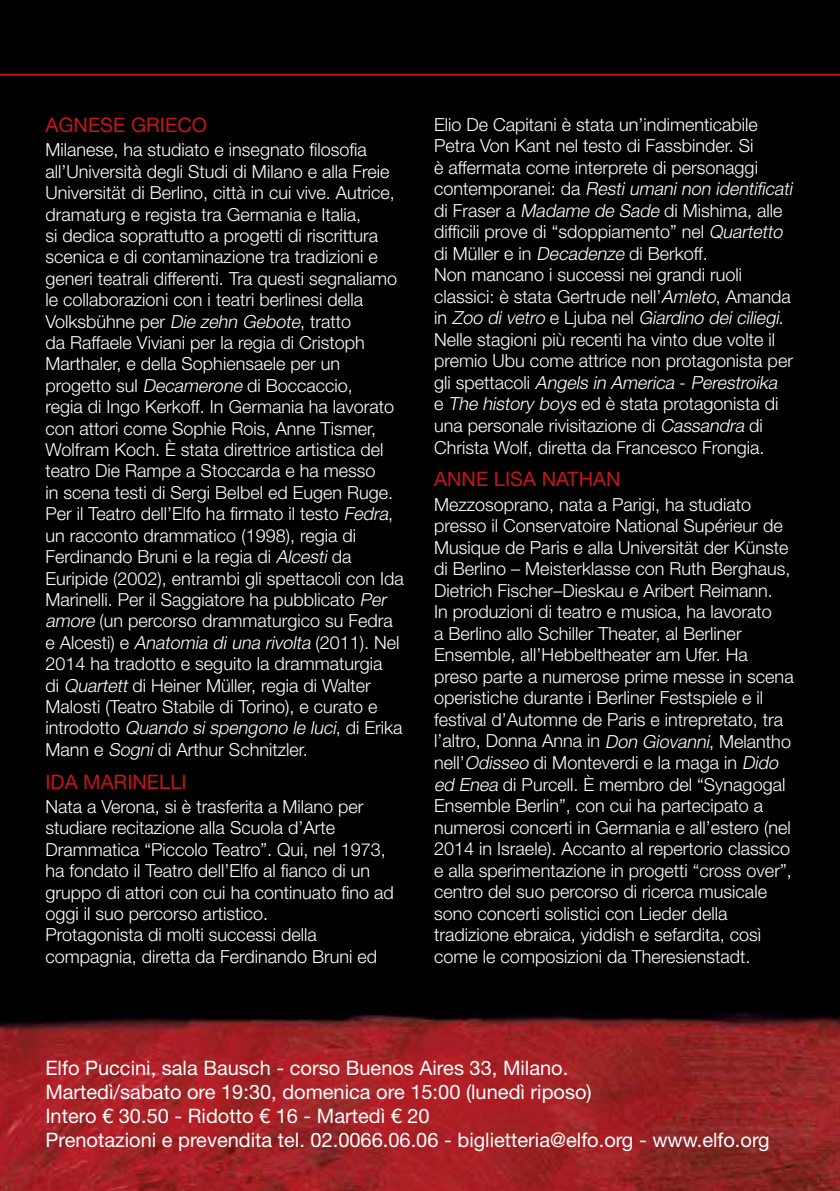
<style>
.page{position:relative;width:840px;height:1191px;background:#fff}
.page>*{position:absolute;margin:0;border:0;box-sizing:border-box;transform-origin:0 0}
.t1{font:20px/24px "Helvetica Neue LT Std";color:#fff}
.t2{font:20px "Helvetica Neue LT Std";color:#c4161c}
.t3{font:300 18px/21.6px "Helvetica Neue LT Std";color:#fff}
.s1{font-style:italic}
</style>
<div class="page">
<img style="left:0;top:0;width:839px;height:1191px">
<hr style="left:0;top:74px;width:839px;height:2px;background:#c4161c">
<p class="t2" style="left:45px;top:113px;width:163px">AGNESE GRIECO</p>
<p class="t3" style="left:45px;top:139px;width:360px">Milanese, ha studiato e insegnato filosofia all’Università degli Studi di Milano e alla Freie Universität di Berlino, città in cui vive. Autrice, dramaturg e regista tra Germania e Italia,<br>si dedica soprattutto a progetti di riscrittura scenica e di contaminazione tra tradizioni e generi teatrali differenti. Tra questi segnaliamo le collaborazioni con i teatri berlinesi della Volksbühne per <span class="s1">Die zehn Gebote</span>, tratto<br>da Raffaele Viviani per la regia di Cristoph Marthaler, e della Sophiensaele per un progetto sul <span class="s1">Decamerone</span> di Boccaccio,<br>regia di Ingo Kerkoff. In Germania ha lavorato con attori come Sophie Rois, Anne Tismer, Wolfram Koch. È stata direttrice artistica del teatro Die Rampe a Stoccarda e ha messo<br>in scena testi di Sergi Belbel ed Eugen Ruge.<br>Per il Teatro dell’Elfo ha firmato il testo <span class="s1">Fedra</span>, un racconto drammatico (1998), regia di Ferdinando Bruni e la regia di <span class="s1">Alcesti</span> da Euripide (2002), entrambi gli spettacoli con Ida Marinelli. Per il Saggiatore ha pubblicato <span class="s1">Per amore</span> (un percorso drammaturgico su Fedra e Al c est i ) e <span class="s1">Anatomia di una rivolta</span> (2 0 1 1 ) . N e l 2014 ha tradotto e seguito la drammaturgia<br>di <span class="s1">Quartett</span> di Heiner Müller, regia di Walter Malosti (Teatro Stabile di Torino), e curato e<br>i n t ro d o t t o <span class="s1">Quando si spengono le luci</span>, d i E r i ka Mann e <span class="s1">Sogni</span> di Arthur Schnitzler.</p>
<p class="t2" style="left:45px;top:769px;width:143px">IDA MARINELLI</p>
<p class="t3" style="left:45px;top:795px;width:350px">Nata a Verona, si è trasferita a Milano per studiare recitazione alla Scuola d’Arte Drammatica “Piccolo Teatro”. Qui, nel 1973, ha fondato il Teatro dell’Elfo al fianco di un gruppo di attori con cui ha continuato fino ad oggi il suo percorso artistico.<br>Protagonista di molti successi della compagnia, diretta da Ferdinando Bruni ed</p>
<p class="t3" style="left:434px;top:113px;width:363px">Elio De Capitani è stata un’indimenticabile Petra Von Kant nel testo di Fassbinder. Si<br>è affermata come interprete di personaggi<br>c o n t e m p o r a n e i : d a <span class="s1">Resti umani non identificati </span>di Fraser a <span class="s1">Madame de Sade</span> di Mishima, alle difficili prove di “sdoppiamento” nel <span class="s1">Quartetto </span>di Müller e in <span class="s1">Decadenze</span> di Berkoff.<br>Non mancano i successi nei grandi ruoli classici: è stata Gertrude nell’<span class="s1">Amleto</span>, Amanda i n <span class="s1">Zoo di vetro</span> e Lj u b a n e l <span class="s1">Giardino dei ciliegi</span>.<br>Nelle stagioni più recenti ha vinto due volte il premio Ubu come attrice non protagonista per g l i s p e t t a c o l i <span class="s1">Angels in America</span> - <span class="s1">Perestroika<br></span>e <span class="s1">The history boys</span> ed è stata protagonista di una personale rivisitazione di <span class="s1">Cassandra</span> di Christa Wolf, diretta da Francesco Frongia.</p>
<p class="t2" style="left:434px;top:467px;width:188px">ANNE LISA NATHAN</p>
<p class="t3" style="left:434px;top:493px;width:361px">Mezzosoprano, nata a Parigi, ha studiato presso il Conservatoire National Supérieur de Musique de Paris e alla Universität der Künste di Berlino – Meisterklasse con Ruth Berghaus, Dietrich Fischer–Dieskau e Aribert Reimann.<br>In produzioni di teatro e musica, ha lavorato<br>a Berlino allo Schiller Theater, al Berliner Ensemble, all’Hebbeltheater am Ufer. Ha preso parte a numerose prime messe in scena operistiche durante i Berliner Festspiele e il festival d’Automne de Paris e intrepretato, tra l’altro, Donna Anna in <span class="s1">Don Giovanni</span>, Melantho nell’<span class="s1">Odisseo</span> di Monteverdi e la maga in <span class="s1">Dido ed Enea</span> di Purcell. È membro del “Synagogal Ensemble Berlin”, con cui ha partecipato a numerosi concerti in Germania e all’estero (nel 2014 in Israele). Accanto al repertorio classico e alla sperimentazione in progetti “cross over”, centro del suo percorso di ricerca musicale sono concerti solistici con Lieder della tradizione ebraica, yiddish e sefardita, così come le composizioni da Theresienstadt.</p>
<p class="t1" style="left:45px;top:1055px;width:725px">Elfo Puccini, sala Bausch - corso Buenos Aires 33, Milano.<br>Martedì/sabato ore 19:30, domenica ore 15:00 (lunedì riposo)<br>Intero € 30.50 - Ridotto € 16 - Martedì € 20<br>Prenotazioni e prevendita tel. 02.0066.06.06 - biglietteria@elfo.org - www.elfo.org</p>
</div>
